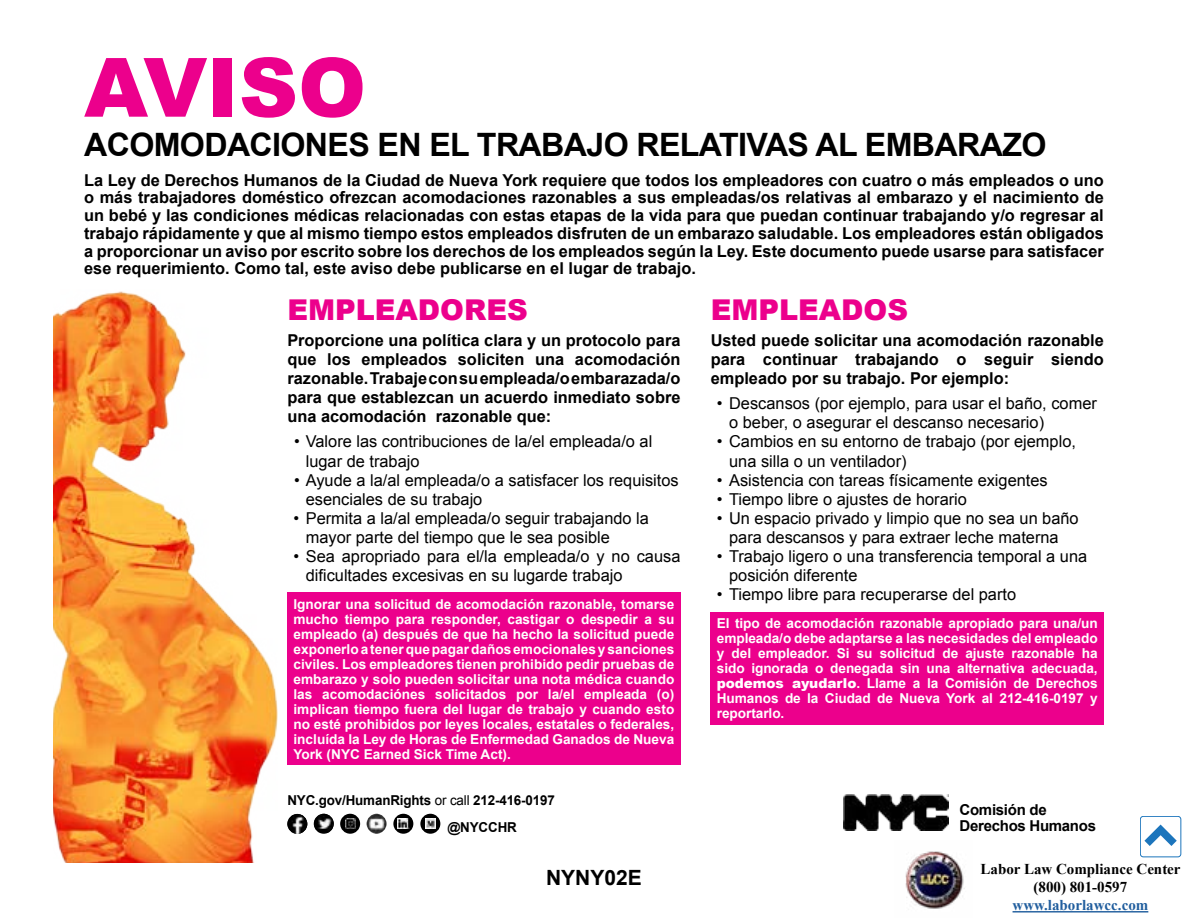
<style>
.page{position:relative;width:1188px;height:918px;background:#fff}
.page>*{position:absolute;margin:0;border:0;box-sizing:border-box;transform-origin:0 0}
.t1{font:900 81.9px "Arial";color:#ec008c}
.t2{font:700 32.25px "Arial";letter-spacing:-.02em;color:#000}
.t3{font:900 28.65px "Arial";color:#ec008c}
.t4{font:700 21px "Arial";color:#000}
.t5{font:700 16.35px/19px "Arial";color:#000;text-align:justify}
.t6{font:16.35px/19px "Arial";color:#000}
.t7{font:700 15px/18px "Times New Roman";color:#000;text-align:center}
.t8{font:700 15px/16.4px "Arial";letter-spacing:-.02em;color:#000}
.t9{font:700 15px "Times New Roman";color:#215e9e}
.t10{font:700 13.65px/15px "Arial";letter-spacing:-.005em;color:#fff;text-align:justify}
.t11{font:700 13.65px/27.5px "Arial";letter-spacing:-.01em;color:#000}
.s1{font-weight:900}
.s2{font-weight:400}
</style>
<div class="page">
<img style="left:53px;top:291px;width:225px;height:572px">
<img style="left:287px;top:814px;width:20px;height:20px;border-radius:10px">
<img style="left:314px;top:814px;width:20px;height:19px">
<svg style="left:340px;top:814px;width:20px;height:20px"></svg>
<svg style="left:345px;top:819px;width:10px;height:10px"></svg>
<img style="left:367px;top:814px;width:20px;height:20px;border-radius:10px">
<svg style="left:393px;top:814px;width:20px;height:20px"></svg>
<svg style="left:398px;top:818px;width:12px;height:10px"></svg>
<svg style="left:420px;top:814px;width:20px;height:20px"></svg>
<svg style="left:425px;top:818px;width:10px;height:10px"></svg>
<img style="left:844px;top:795px;width:105px;height:36px">
<div style="left:287px;top:593px;width:393px;height:172px;background:#ec008c"></div>
<div style="left:711px;top:612px;width:393px;height:112px;background:#ec008c"></div>
<div style="left:1140px;top:816px;width:41px;height:41px;border:1px solid #1c75bc;border-radius:3px"></div>
<svg style="left:1140px;top:819px;width:42px;height:35px"></svg>
<hr style="left:1013px;top:911px;width:135px;height:2px;background:#215e9e">
<img style="left:905px;top:851px;width:60px;height:58px">
<h1 class="t1" style="left:84px;top:28px;width:284px">AVISO</h1>
<h2 class="t2" style="left:84px;top:123px;width:964px">ACOMODACIONES EN EL TRABAJO RELATIVAS AL EMBARAZO</h2>
<p class="t5" style="left:84px;top:172px;width:1021px;line-height:17.7px">La Ley de Derechos Humanos de la Ciudad de Nueva York requiere que todos los empleadores con cuatro o más empleados o uno o más trabajadores doméstico ofrezcan acomodaciones razonables a sus empleadas/os relativas al embarazo y el nacimiento de un bebé y las condiciones médicas relacionadas con estas etapas de la vida para que puedan continuar trabajando y/o regresar al trabajo rápidamente y que al mismo tiempo estos empleados disfruten de un embarazo saludable. Los empleadores están obligados a proporcionar un aviso por escrito sobre los derechos de los empleados según la Ley. Este documento puede usarse para satisfacer ese requerimiento. Como tal, este aviso debe publicarse en el lugar de trabajo.</p>
<h3 class="t3" style="left:711px;top:289px;width:199px">EMPLEADOS</h3>
<p class="t5" style="left:711px;top:331px;width:395px">Usted puede solicitar una acomodación razonable para continuar trabajando o seguir siendo empleado por su trabajo. Por ejemplo:</p>
<p class="t6" style="left:729px;top:394px;width:369px;text-indent:-12px">• Descansos (por ejemplo, para usar el baño, comer o beber, o asegurar el descanso necesario)</p>
<p class="t6" style="left:729px;top:432px;width:348px;text-indent:-12px">• Cambios en su entorno de trabajo (por ejemplo, una silla o un ventilador)</p>
<p class="t6" style="left:717px;top:471px;width:332px">• Asistencia con tareas físicamente exigentes</p>
<p class="t6" style="left:717px;top:490px;width:252px">• Tiempo libre o ajustes de horario</p>
<p class="t6" style="left:717px;top:509px;width:363px;text-align:center">• Un espacio privado y limpio que no sea un baño para descansos y para extraer leche materna</p>
<p class="t6" style="left:729px;top:547px;width:360px;text-indent:-12px">• Trabajo ligero o una transferencia temporal a una posición diferente</p>
<p class="t6" style="left:717px;top:585px;width:301px">• Tiempo libre para recuperarse del parto</p>
<p class="t10" style="left:717px;top:616px;width:382px">El tipo de acomodación razonable apropiado para una/un empleada/o debe adaptarse a las necesidades del empleado y del empleador. Si su solicitud de ajuste razonable ha sido ignorada o denegada sin una alternativa adecuada, <span class="s1">podemos ayudarlo</span>. Llame a la Comisión de Derechos Humanos de la Ciudad de Nueva York al 212-416-0197 y reportarlo.</p>
<h3 class="t3" style="left:287px;top:289px;width:242px">EMPLEADORES</h3>
<p class="t5" style="left:287px;top:331px;width:395px">Proporcione una política clara y un protocolo para que los empleados soliciten una acomodación razonable. Trabaje con su empleada/o embarazada/o para que establezcan un acuerdo inmediato sobre una acomodación razonable que:</p>
<p class="t6" style="left:306px;top:432px;width:348px;text-indent:-12px">• Valore las contribuciones de la/el empleada/o al lugar de trabajo</p>
<p class="t6" style="left:306px;top:471px;width:374px;text-indent:-12px">• Ayude a la/al empleada/o a satisfacer los requisitos esenciales de su trabajo</p>
<p class="t6" style="left:306px;top:509px;width:345px;text-indent:-12px">• Permita a la/al empleada/o seguir trabajando la mayor parte del tiempo que le sea posible</p>
<p class="t6" style="left:306px;top:547px;width:376px;text-indent:-12px">• Sea apropriado para el/la empleada/o y no causa dificultades excesivas en su lugarde trabajo</p>
<p class="t10" style="left:294px;top:597px;width:382px">Ignorar una solicitud de acomodación razonable, tomarse mucho tiempo para responder, castigar o despedir a su empleado (a) después de que ha hecho la solicitud puede exponerlo a tener que pagar daños emocionales y sanciones civiles. Los empleadores tienen prohibido pedir pruebas de embarazo y solo pueden solicitar una nota médica cuando las acomodaciónes solicitados por la/el empleada (o) implican tiempo fuera del lugar de trabajo y cuando esto no esté prohibidos por leyes locales, estatales o federales, incluída la Ley de Horas de Enfermedad Ganados de Nueva York (NYC Earned Sick Time Act).</p>
<p class="t11" style="left:447px;top:787px;width:109px;text-indent:-160px">NYC.gov/HumanRights <span class="s2">or call</span> 212-416-0197 @NYCCHR</p>
<p class="t8" style="left:960px;top:802px;width:138px">Comisión de<br>Derechos Humanos</p>
<p class="t4" style="left:546px;top:863px;width:97px">NYNY02E</p>
<p class="t7" style="left:981px;top:860px;width:202px">Labor Law Compliance Center (800) 801-0597</p>
<p class="t9" style="left:1013px;top:894px;width:137px">www.laborlawcc.com</p>
</div>
